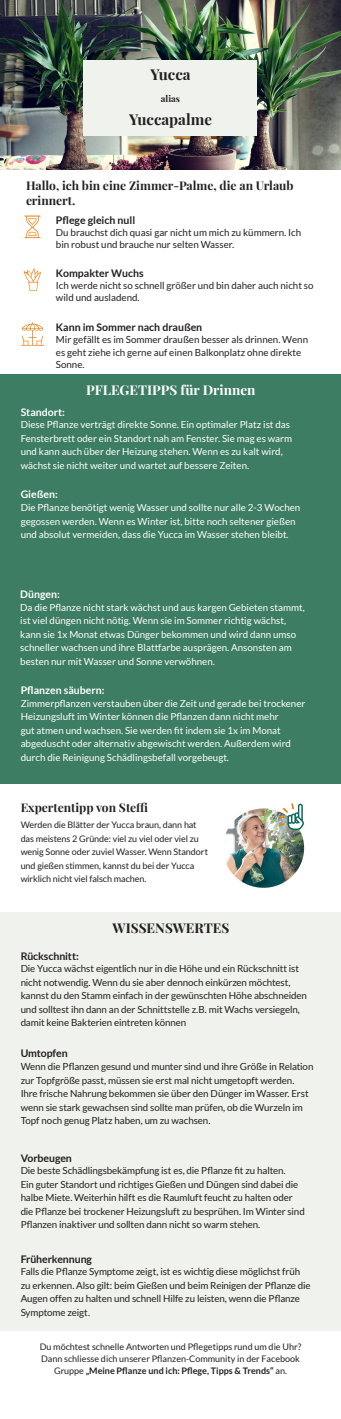
<style>
.page{position:relative;width:341px;height:1419px;background:#fff}
.page>*{position:absolute;margin:0;border:0;box-sizing:border-box;transform-origin:0 0}
.t1{font:700 15px "Playfair Display";color:#231f20}
.t2{font:700 13.5px "Playfair Display";color:#fff}
.t3{font:700 13.5px "Playfair Display";color:#231f20}
.t4{font:700 12px/15px "Playfair Display";color:#231f20}
.t5{font:700 10.5px "Lato";color:#231f20}
.t6{font:700 10.5px "Lato";color:#fff}
.t7{font:9.75px/13.5px "Lato";letter-spacing:-.01em;color:#231f20}
.t8{font:9.75px/13.5px "Lato";color:#fff}
.t9{font:9px/13.5px "Lato";letter-spacing:-.005em;color:#231f20}
.t10{font:700 9px "Playfair Display";color:#231f20}
.s1{color:#fff}
.s2{font-weight:700}
</style>
<div class="page">
<img style="left:0;top:0;width:340px;height:169px">
<div style="left:0;top:912px;width:340px;height:418px;background:#eff2ed"></div>
<div style="left:83px;top:60px;width:173px;height:75px;background:#eff2ed"></div>
<div style="left:0;top:374px;width:340px;height:409px;background:#3c7d63"></div>
<img style="left:24px;top:215px;width:17px;height:24px">
<img style="left:23px;top:268px;width:18px;height:23px">
<img style="left:225px;top:803px;width:80px;height:85px">
<img style="left:21px;top:322px;width:23px;height:24px">
<h1 class="t1" style="left:150px;top:62px;width:42px">Yucca</h1>
<p class="t10" style="left:161px;top:92px;width:21px">alias</p>
<h1 class="t1" style="left:129px;top:107px;width:84px">Yuccapalme</h1>
<p class="t4" style="left:26px;top:177px;width:268px">Hallo, ich bin eine Zimmer-Palme, die an Urlaub erinnert.</p>
<p class="t5" style="left:56px;top:214px;width:81px">Pflege gleich null</p>
<p class="t7" style="left:56px;top:226px;width:246px;line-height:12px">Du brauchst dich quasi gar nicht um mich zu kümmern. Ich bin robust und brauche nur selten Wasser.</p>
<p class="t5" style="left:56px;top:267px;width:89px">Kompakter Wuchs</p>
<p class="t7" style="left:56px;top:279px;width:258px;line-height:12px">Ich werde nicht so schnell größer und bin daher auch nicht so wild und ausladend.</p>
<p class="t5" style="left:56px;top:321px;width:148px">Kann im Sommer nach draußen</p>
<p class="t7" style="left:56px;top:334px;width:253px;line-height:12px">Mir gefällt es im Sommer draußen besser als drinnen. Wenn es geht ziehe ich gerne auf einen Balkonplatz ohne direkte<br>Sonne.</p>
<p class="t6" style="left:21px;top:405px;width:46px">Standort:</p>
<h2 class="t2" style="left:86px;top:379px;width:170px">PFLEGETIPPS für Drinnen</h2>
<p class="t8" style="left:21px;top:418px;width:272px">Diese Pflanze verträgt direkte Sonne. Ein optimaler Platz ist das Fensterbrett oder ein Standort nah am Fenster. Sie mag es warm und kann auch über der Heizung stehen. Wenn es zu kalt wird, wächst sie nicht weiter und wartet auf bessere Zeiten.</p>
<p class="t8" style="left:21px;top:500px;width:280px">Die Pflanze benötigt wenig Wasser und sollte nur alle 2-3 Wochen gegossen werden. Wenn es Winter ist, bitte noch seltener gießen und absolut vermeiden, dass die Yucca im Wasser stehen bleibt.</p>
<p class="t6" style="left:21px;top:488px;width:39px">Gießen:</p>
<p class="t6" style="left:20px;top:588px;width:41px">Düngen:</p>
<p class="t8" style="left:20px;top:600px;width:285px">Da die Pflanze nicht stark wächst und aus kargen Gebieten stammt, ist viel düngen nicht nötig. Wenn sie im Sommer richtig wächst, kann sie 1x Monat etwas Dünger bekommen und wird dann umso schneller wachsen und ihre Blattfarbe ausprägen. Ansonsten am besten nur mit Wasser und Sonne verwöhnen.</p>
<p class="t8" style="left:21px;top:696px;width:286px">Zimmerpflanzen verstauben über die Zeit und gerade bei trockener Heizungsluft im Winter können die Pflanzen dann nicht mehr<br>gut atmen und wachsen. Sie werden fit indem sie 1x im Monat abgeduscht oder alternativ abgewischt werden. Außerdem wird durch die Reinigung Schädlingsbefall vorgebeugt.</p>
<p class="t6" style="left:21px;top:684px;width:85px">Pflanzen säubern:</p>
<p class="t4" style="left:21px;top:798px;width:129px">Expertentipp von Steffi</p>
<p class="t9" style="left:21px;top:818px;width:188px">Werden die Blätter der Yucca braun, dann hat das meistens 2 Gründe: viel zu viel oder viel zu wenig Sonne oder zuviel Wasser. Wenn Standort und gießen stimmen, kannst du bei der Yucca wirklich nicht viel falsch machen.</p>
<h2 class="t3" style="left:112px;top:917px;width:118px">WISSENSWERTES</h2>
<p class="t5" style="left:21px;top:949px;width:59px">Rückschnitt:</p>
<p class="t7" style="left:21px;top:961px;width:287px">Die Yucca wächst eigentlich nur in die Höhe und ein Rückschnitt ist nicht notwendig. Wenn du sie aber dennoch einkürzen möchtest, kannst du den Stamm einfach in der gewünschten Höhe abschneiden und solltest ihn dann an der Schnittstelle z.B. mit Wachs versiegeln, damit keine Bakterien eintreten können</p>
<p class="t5" style="left:21px;top:1047px;width:48px">Umtopfen</p>
<p class="t7" style="left:21px;top:1059px;width:294px">Wenn die Pflanzen gesund und munter sind und ihre Größe in Relation zur Topfgröße passt, müssen sie erst mal nicht umgetopft werden.<br>Ihre frische Nahrung bekommen sie über den Dünger im Wasser. Erst wenn sie stark gewachsen sind sollte man prüfen, ob die Wurzeln im Topf noch genug Platz haben, um zu wachsen.</p>
<p class="t5" style="left:21px;top:1151px;width:55px">Vorbeugen<span class="s1">:</span></p>
<p class="t7" style="left:21px;top:1163px;width:285px">Die beste Schädlingsbekämpfung ist es, die Pflanze fit zu halten.<br>Ein guter Standort und richtiges Gießen und Düngen sind dabei die halbe Miete. Weiterhin hilft es die Raumluft feucht zu halten oder die Pflanze bei trockener Heizungsluft zu besprühen. Im Winter sind Pflanzen inaktiver und sollten dann nicht so warm stehen.</p>
<p class="t5" style="left:21px;top:1252px;width:73px">Früherkennung</p>
<p class="t7" style="left:21px;top:1264px;width:291px">Falls die Pflanze Symptome zeigt, ist es wichtig diese möglichst früh zu erkennen. Also gilt: beim Gießen und beim Reinigen der Pflanze die Augen offen zu halten und schnell Hilfe zu leisten, wenn die Pflanze Symptome zeigt.</p>
<p class="t9" style="left:40px;top:1339px;width:262px;line-height:12px;text-align:center">Du möchtest schnelle Antworten und Pflegetipps rund um die Uhr?<br>Dann schliesse dich unserer Pflanzen-Community in der Facebook<br>Gruppe <span class="s2">„Meine Pflanze und ich: Pflege, Tipps &amp; Trends“</span> an.</p>
</div>
